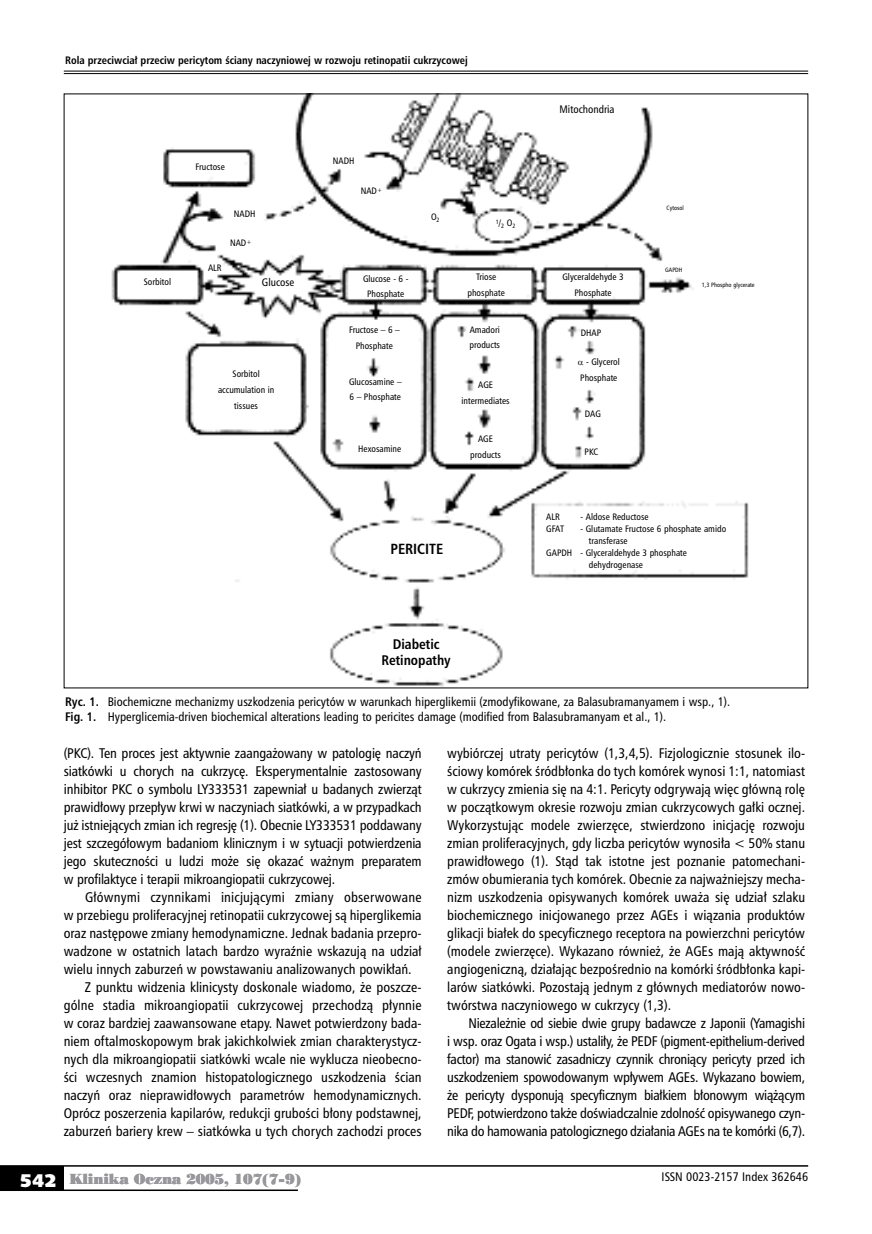
<style>
.page{position:relative;width:872px;height:1234px;background:#fff}
.page>*{position:absolute;margin:0;border:0;box-sizing:border-box;transform-origin:0 0}
.t1{font:700 14.25px "Humnst 777 Cn PL";color:#000}
.t2{font:13.5px/18px "Humnst 777 Cn PL";color:#000;text-align:justify}
.t3{font:13.5px "Poster Bodoni PL";letter-spacing:-.015em;color:#98989c}
.t4{font:700 13.5px/15.8px "Humnst 777 Cn PL";color:#000;text-align:center}
.t5{font:12px/15.8px "Humnst 777 Cn PL";color:#000}
.t6{font:700 10.5px "Humnst 777 Cn PL";color:#000}
.t7{font:10.5px "Humnst 777 Cn PL";color:#000}
.t8{font:9px/15.8px "Humnst 777 Cn PL";color:#000;text-align:center}
.t9{font:6px "Humnst 777 Cn PL";color:#000}
.s1{font-weight:700}
.s2{font-family:"Humanst 531 U Blk PL";font-size:18px;color:#fff}
</style>
<div class="page">
<hr style="left:64px;top:71px;width:744px;height:1px;background:#000">
<hr style="left:64px;top:73px;width:744px;height:1px;background:#000">
<div style="left:0;top:1165px;width:64px;height:24px;background:#000"></div>
<hr style="left:0;top:1164px;width:808px;height:2px;background:#000">
<hr style="left:0;top:1189px;width:298px;height:1px;background:#000">
<img style="left:111px;top:96px;width:638px;height:590px">
<svg style="left:578px;top:361px;width:5px;height:4px"></svg>
<p class="t6" style="left:65px;top:53px;width:404px">Rola przeciwciał przeciw pericytom ściany naczyniowej w rozwoju retinopatii cukrzycowej</p>
<p class="t8" style="left:196px;top:158px;width:31px">Fructose</p>
<p class="t8" style="left:208px;top:260px;width:15px">ALR</p>
<p class="t8" style="left:234px;top:206px;width:23px">NADH</p>
<p class="t8" style="left:230px;top:235px;width:23px">NAD<sup>+</sup></p>
<p class="t8" style="left:333px;top:153px;width:23px">NADH</p>
<p class="t8" style="left:361px;top:182px;width:23px">NAD<sup>+</sup></p>
<p class="t8" style="left:431px;top:208px;width:10px">O<sub>2</sub></p>
<p class="t9" style="left:496px;top:222px;width:21px">1<sup>/</sup>2 <sup>O</sup>2</p>
<p class="t7" style="left:559px;top:102px;width:56px">Mitochondria</p>
<p class="t8" style="left:144px;top:273px;width:29px">Sorbitol</p>
<p class="t7" style="left:262px;top:276px;width:34px">Glucose</p>
<p class="t8" style="left:218px;top:366px;width:58px">Sorbitol accumulation in tissues</p>
<p class="t8" style="left:363px;top:270px;width:47px">Glucose - 6 -<br>Phosphate</p>
<p class="t8" style="left:467px;top:269px;width:39px">Triose phosphate</p>
<p class="t8" style="left:562px;top:269px;width:63px">Glyceraldehyde 3<br>Phosphate</p>
<p class="t8" style="left:349px;top:322px;width:52px">Fructose – 6 –<br>Phosphate</p>
<p class="t8" style="left:469px;top:321px;width:32px;text-align:left">Amadori products</p>
<p class="t8" style="left:580px;top:354px;width:41px;text-align:right">- Glycerol<br>Phosphate</p>
<p class="t8" style="left:461px;top:377px;width:50px">AGE intermediates</p>
<p class="t8" style="left:470px;top:430px;width:32px">AGE products</p>
<p class="t8" style="left:581px;top:325px;width:22px">DHAP</p>
<p class="t8" style="left:349px;top:373px;width:54px;text-align:left">Glucosamine –<br>6 – Phosphate</p>
<p class="t8" style="left:584px;top:406px;width:18px">DAG</p>
<p class="t8" style="left:358px;top:440px;width:45px">Hexosamine</p>
<p class="t8" style="left:584px;top:443px;width:15px">PKC</p>
<p class="t9" style="left:666px;top:204px;width:19px">Cytosol</p>
<p class="t9" style="left:665px;top:265px;width:19px">GAPDH</p>
<p class="t9" style="left:702px;top:281px;width:54px">1,3 Phospho glycerate</p>
<p class="t1" style="left:390px;top:539px;width:54px">PERICITE</p>
<p class="t4" style="left:381px;top:636px;width:71px">Diabetic<br>Retinopathy</p>
<p class="t8" style="left:546px;top:508px;width:15px">ALR</p>
<p class="t8" style="left:580px;top:508px;width:70px">- Aldose Reductose</p>
<p class="t8" style="left:546px;top:520px;width:19px">GFAT</p>
<p class="t8" style="left:580px;top:520px;width:147px">- Glutamate Fructose 6 phosphate amido</p>
<p class="t8" style="left:589px;top:532px;width:40px">transferase</p>
<p class="t8" style="left:546px;top:544px;width:142px">GAPDH - Glyceraldehyde 3 phosphate</p>
<p class="t8" style="left:589px;top:556px;width:56px">dehydrogenase</p>
<p class="t5" style="left:65px;top:693px;width:666px"><span class="s1">Ryc. 1.</span> Biochemiczne mechanizmy uszkodzenia pericytów w warunkach hiperglikemii (zmodyfikowane, za Balasubramanyamem i wsp., 1).<br><span class="s1">Fig. 1.</span> Hyperglicemia-driven biochemical alterations leading to pericites damage (modified from Balasubramanyam et al., 1).</p>
<p class="t2" style="left:64px;top:743px;width:359px">(PKC). Ten proces jest aktywnie zaangażowany w patologię naczyń siatkówki u chorych na cukrzycę. Eksperymentalnie zastosowany inhibitor PKC o symbolu LY333531 zapewniał u badanych zwierząt prawidłowy przepływ krwi w naczyniach siatkówki, a w przypadkach już istniejących zmian ich regresję (1). Obecnie LY333531 poddawany jest szczegółowym badaniom klinicznym i w sytuacji potwierdzenia jego skuteczności u ludzi może się okazać ważnym preparatem w profilaktyce i terapii mikroangiopatii cukrzycowej.</p>
<p class="t2" style="left:85px;top:887px;width:338px">Głównymi czynnikami inicjującymi zmiany obserwowane</p>
<p class="t2" style="left:64px;top:905px;width:359px">w przebiegu proliferacyjnej retinopatii cukrzycowej są hiperglikemia</p>
<p class="t2" style="left:64px;top:923px;width:358px">oraz następowe zmiany hemodynamiczne. Jednak badania przepro-</p>
<p class="t2" style="left:64px;top:941px;width:359px">wadzone w ostatnich latach bardzo wyraźnie wskazują na udział</p>
<p class="t2" style="left:64px;top:959px;width:349px">wielu innych zaburzeń w powstawaniu analizowanych powikłań.</p>
<p class="t2" style="left:85px;top:977px;width:337px">Z punktu widzenia klinicysty doskonale wiadomo, że poszcze-</p>
<p class="t2" style="left:64px;top:995px;width:359px">gólne stadia mikroangiopatii cukrzycowej przechodzą płynnie</p>
<p class="t2" style="left:64px;top:1013px;width:358px">w coraz bardziej zaawansowane etapy. Nawet potwierdzony bada-</p>
<p class="t2" style="left:64px;top:1031px;width:358px">niem oftalmoskopowym brak jakichkolwiek zmian charakterystycz-</p>
<p class="t2" style="left:64px;top:1049px;width:358px">nych dla mikroangiopatii siatkówki wcale nie wyklucza nieobecno-</p>
<p class="t2" style="left:64px;top:1067px;width:359px">ści wczesnych znamion histopatologicznego uszkodzenia ścian</p>
<p class="t2" style="left:64px;top:1085px;width:359px">naczyń oraz nieprawidłowych parametrów hemodynamicznych.</p>
<p class="t2" style="left:64px;top:1103px;width:359px">Oprócz poszerzenia kapilarów, redukcji grubości błony podstawnej,</p>
<p class="t2" style="left:64px;top:1121px;width:359px">zaburzeń bariery krew – siatkówka u tych chorych zachodzi proces</p>
<p class="t2" style="left:447px;top:743px;width:359px">wybiórczej utraty pericytów (1,3,4,5). Fizjologicznie stosunek ilo&shy;ściowy komórek śródbłonka do tych komórek wynosi 1:1, natomiast w cukrzycy zmienia się na 4:1. Pericyty odgrywają więc główną rolę w początkowym okresie rozwoju zmian cukrzycowych gałki ocznej.<br>Wykorzystując modele zwierzęce, stwierdzono inicjację rozwoju zmian proliferacyjnych, gdy liczba pericytów wynosiła &lt; 50% stanu prawidłowego (1). Stąd tak istotne jest poznanie patomechani&shy;zmów obumierania tych komórek. Obecnie za najważniejszy mecha&shy;nizm uszkodzenia opisywanych komórek uważa się udział szlaku biochemicznego inicjowanego przez AGEs i wiązania produktów glikacji białek do specyficznego receptora na powierzchni pericytów (modele zwierzęce). Wykazano również, że AGEs mają aktywność angiogeniczną, działając bezpośrednio na komórki śródbłonka kapi&shy;larów siatkówki. Pozostają jednym z głównych mediatorów nowo&shy;twórstwa naczyniowego w cukrzycy (1,3).</p>
<p class="t2" style="left:447px;top:1013px;width:359px;text-indent:21px">Niezależnie od siebie dwie grupy badawcze z Japonii (Yamagishi i wsp. oraz Ogata i wsp.) ustaliły, że PEDF (pigment-epithelium-derived factor) ma stanowić zasadniczy czynnik chroniący pericyty przed ich uszkodzeniem spowodowanym wpływem AGEs. Wykazano bowiem, że pericyty dysponują specyficznym białkiem błonowym wiążącym PEDF, potwierdzono także doświadczalnie zdolność opisywanego czyn&shy;nika do hamowania patologicznego działania AGEs na te komórki (6,7).</p>
<p class="t3" style="left:20px;top:1169px;width:283px"><span class="s2">542</span> Klinika Oczna 2005, 107(7-9)</p>
<p class="t5" style="left:661px;top:1168px;width:148px">ISSN 0023-2157 Index 362646</p>
</div>
